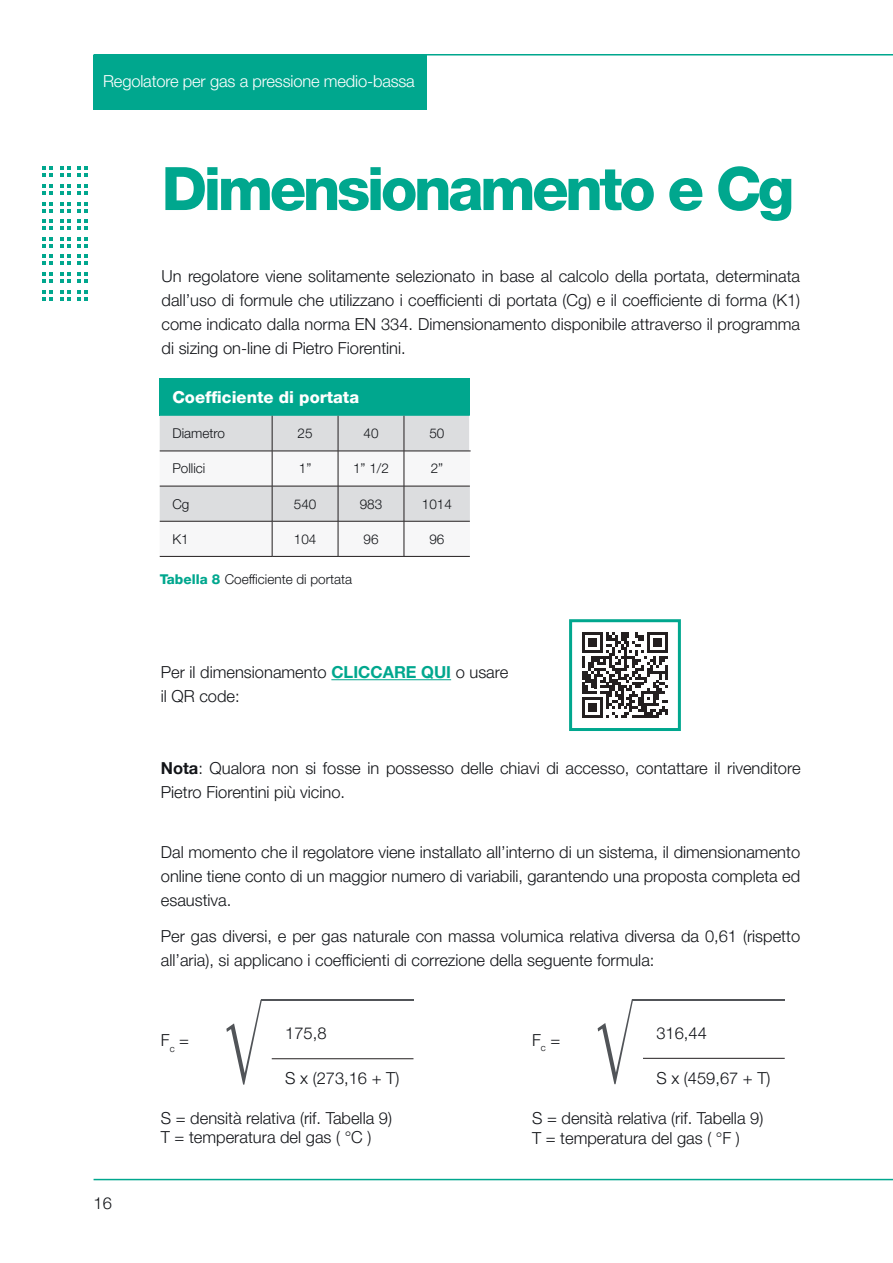
<style>
.page{position:relative;width:893px;height:1263px;background:#fff}
.page>*{position:absolute;margin:0;border:0;box-sizing:border-box;transform-origin:0 0}
.t1{font:800 60px "Helvetica Neue LT Pro";letter-spacing:-.06em;color:#00a78e}
.t2{font:300 16.5px/24px "Helvetica Neue LT Pro";color:#121418}
.t3{font:300 16.5px "Helvetica Neue LT Pro";letter-spacing:-.01em;color:#fff}
.t4{font:800 16.5px "Helvetica Neue LT Pro";color:#fff}
.t5{font:300 13.5px "Helvetica Neue LT Pro";color:#121418}
.s1{font-weight:800;color:#00a78e}
.s2{font-weight:700;color:#00a78e}
.s3{font-weight:700}
</style>
<div class="page">
<div style="left:94px;top:55px;width:333px;height:55px;background:#00a78e"></div>
<hr style="left:94px;top:1179px;width:799px;height:1px;background:#00a78e">
<hr style="left:94px;top:54px;width:799px;height:2px;background:#00a78e">
<svg style="left:42px;top:167px;width:11px;height:10px"></svg>
<svg style="left:60px;top:167px;width:11px;height:10px"></svg>
<svg style="left:78px;top:167px;width:10px;height:10px"></svg>
<svg style="left:42px;top:184px;width:11px;height:11px"></svg>
<svg style="left:60px;top:184px;width:11px;height:11px"></svg>
<svg style="left:78px;top:184px;width:10px;height:11px"></svg>
<svg style="left:42px;top:202px;width:11px;height:10px"></svg>
<svg style="left:60px;top:202px;width:11px;height:10px"></svg>
<svg style="left:78px;top:202px;width:10px;height:10px"></svg>
<svg style="left:42px;top:219px;width:11px;height:11px"></svg>
<svg style="left:60px;top:219px;width:11px;height:11px"></svg>
<svg style="left:78px;top:219px;width:10px;height:11px"></svg>
<svg style="left:42px;top:237px;width:11px;height:11px"></svg>
<svg style="left:60px;top:237px;width:11px;height:11px"></svg>
<svg style="left:78px;top:237px;width:10px;height:11px"></svg>
<svg style="left:42px;top:255px;width:11px;height:10px"></svg>
<svg style="left:60px;top:255px;width:11px;height:10px"></svg>
<svg style="left:78px;top:255px;width:10px;height:10px"></svg>
<svg style="left:42px;top:272px;width:11px;height:11px"></svg>
<svg style="left:60px;top:272px;width:11px;height:11px"></svg>
<svg style="left:78px;top:272px;width:10px;height:11px"></svg>
<svg style="left:42px;top:290px;width:11px;height:10px"></svg>
<svg style="left:60px;top:290px;width:11px;height:10px"></svg>
<svg style="left:78px;top:290px;width:10px;height:10px"></svg>
<div style="left:160px;top:378px;width:310px;height:38px;background:#00a78e"></div>
<svg style="left:160px;top:416px;width:310px;height:140px"></svg>
<hr style="left:469px;top:416px;width:2px;height:35px;background:#fff">
<hr style="left:272px;top:416px;width:1px;height:35px;background:#231f20">
<hr style="left:338px;top:416px;width:1px;height:35px;background:#231f20">
<hr style="left:404px;top:416px;width:1px;height:35px;background:#231f20">
<hr style="left:160px;top:451px;width:112px;height:1px;background:#231f20">
<hr style="left:272px;top:451px;width:66px;height:1px;background:#231f20">
<hr style="left:272px;top:451px;width:1px;height:35px;background:#231f20">
<hr style="left:338px;top:451px;width:66px;height:1px;background:#231f20">
<hr style="left:338px;top:451px;width:1px;height:35px;background:#231f20">
<hr style="left:404px;top:451px;width:67px;height:1px;background:#231f20">
<hr style="left:404px;top:451px;width:1px;height:35px;background:#231f20">
<hr style="left:160px;top:486px;width:112px;height:1px;background:#231f20">
<hr style="left:272px;top:486px;width:66px;height:1px;background:#231f20">
<hr style="left:272px;top:486px;width:1px;height:35px;background:#231f20">
<hr style="left:338px;top:486px;width:66px;height:1px;background:#231f20">
<hr style="left:338px;top:486px;width:1px;height:35px;background:#231f20">
<hr style="left:404px;top:486px;width:66px;height:1px;background:#231f20">
<hr style="left:404px;top:486px;width:1px;height:35px;background:#231f20">
<hr style="left:160px;top:521px;width:112px;height:1px;background:#231f20">
<hr style="left:272px;top:521px;width:66px;height:1px;background:#231f20">
<hr style="left:272px;top:521px;width:1px;height:35px;background:#231f20">
<hr style="left:338px;top:521px;width:66px;height:1px;background:#231f20">
<hr style="left:338px;top:521px;width:1px;height:35px;background:#231f20">
<hr style="left:404px;top:521px;width:66px;height:1px;background:#231f20">
<hr style="left:404px;top:521px;width:1px;height:35px;background:#231f20">
<hr style="left:160px;top:556px;width:112px;height:1px;background:#231f20">
<hr style="left:272px;top:556px;width:66px;height:1px;background:#231f20">
<hr style="left:338px;top:556px;width:66px;height:1px;background:#231f20">
<hr style="left:404px;top:556px;width:66px;height:1px;background:#231f20">
<svg style="left:582px;top:632px;width:86px;height:86px"></svg>
<div style="left:569px;top:619px;width:112px;height:112px;border:3px solid #00a78e"></div>
<hr style="left:331px;top:679px;width:120px;height:1px;background:#00a78e">
<svg style="left:598px;top:999px;width:35px;height:85px"></svg>
<hr style="left:632px;top:999px;width:153px;height:1px;background:#515458">
<hr style="left:643px;top:1058px;width:142px;height:1px;background:#231f20">
<svg style="left:226px;top:1000px;width:36px;height:84px"></svg>
<hr style="left:261px;top:1000px;width:152px;height:1px;background:#515458">
<hr style="left:272px;top:1058px;width:141px;height:1px;background:#231f20">
<p class="t3" style="left:103px;top:71px;width:313px">Regolatore per gas a pressione medio-bassa</p>
<h1 class="t1" style="left:162px;top:153px;width:634px">Dimensionamento e Cg</h1>
<p class="t2" style="left:162px;top:264px;width:640px;text-align:justify">Un regolatore viene solitamente selezionato in base al calcolo della portata, determinata dall’uso di formule che utilizzano i coefficienti di portata (Cg) e il coefficiente di forma (K1) come indicato dalla norma EN 334. Dimensionamento disponibile attraverso il programma di sizing on-line di Pietro Fiorentini.</p>
<p class="t4" style="left:172px;top:387px;width:188px">Coefficiente di portata</p>
<p class="t5" style="left:172px;top:425px;width:54px">Diametro</p>
<p class="t5" style="left:298px;top:425px;width:17px">25</p>
<p class="t5" style="left:363px;top:425px;width:17px">40</p>
<p class="t5" style="left:429px;top:425px;width:17px">50</p>
<p class="t5" style="left:172px;top:460px;width:35px">Pollici</p>
<p class="t5" style="left:299px;top:460px;width:14px">1”</p>
<p class="t5" style="left:353px;top:460px;width:37px">1” 1/2</p>
<p class="t5" style="left:431px;top:460px;width:14px">2”</p>
<p class="t5" style="left:172px;top:495px;width:19px">Cg</p>
<p class="t5" style="left:294px;top:495px;width:24px">540</p>
<p class="t5" style="left:360px;top:495px;width:24px">983</p>
<p class="t5" style="left:422px;top:495px;width:32px">1014</p>
<p class="t5" style="left:172px;top:531px;width:18px">K1</p>
<p class="t5" style="left:294px;top:531px;width:24px">104</p>
<p class="t5" style="left:363px;top:531px;width:17px">96</p>
<p class="t5" style="left:429px;top:531px;width:17px">96</p>
<p class="t5" style="left:160px;top:571px;width:194px"><span class="s1">Tabella 8</span> Coefficiente di portata</p>
<p class="t2" style="left:161px;top:660px;width:349px">Per il dimensionamento <span class="s2">CLICCARE QUI</span> o usare il QR code:</p>
<p class="t2" style="left:161px;top:756px;width:641px"><span class="s3">Nota</span>: Qualora non si fosse in possesso delle chiavi di accesso, contattare il rivenditore<br>Pietro Fiorentini più vicino.</p>
<p class="t2" style="left:161px;top:840px;width:641px;text-align:justify">Dal momento che il regolatore viene installato all’interno di un sistema, il dimensionamento online tiene conto di un maggior numero di variabili, garantendo una proposta completa ed esaustiva.</p>
<p class="t2" style="left:161px;top:924px;width:641px">Per gas diversi, e per gas naturale con massa volumica relativa diversa da 0,61 (rispetto all’aria), si applicano i coefficienti di correzione della seguente formula:</p>
<p class="t2" style="left:94px;top:1191px;width:20px">16</p>
<p class="t2" style="left:161px;top:1028px;width:30px">F<sub>c</sub> =</p>
<p class="t2" style="left:285px;top:1021px;width:43px">175,8</p>
<p class="t2" style="left:285px;top:1066px;width:116px">S x (273,16 + T)</p>
<p class="t2" style="left:161px;top:1107px;width:233px;line-height:19.8px">S = densità relativa (rif. Tabella 9)<br>T = temperatura del gas ( °C )</p>
<p class="t2" style="left:532px;top:1028px;width:30px">F<sub>c</sub> =</p>
<p class="t2" style="left:656px;top:1020px;width:52px">316,44</p>
<p class="t2" style="left:656px;top:1065px;width:116px">S x (459,67 + T)</p>
<p class="t2" style="left:532px;top:1108px;width:233px;line-height:19.8px">S = densità relativa (rif. Tabella 9)<br>T = temperatura del gas ( °F )</p>
</div>
